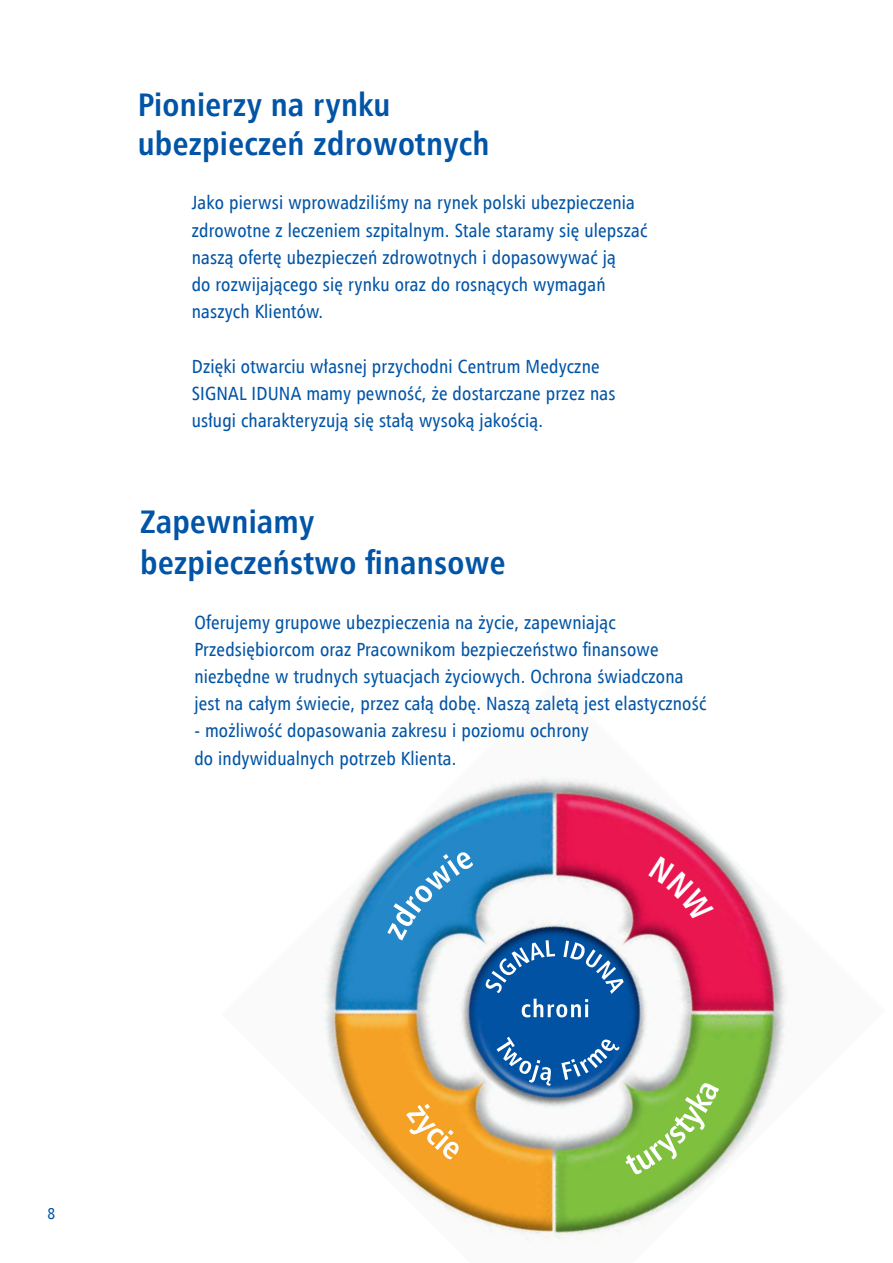
<style>
.page{position:relative;width:893px;height:1263px;background:#fff}
.page>*{position:absolute;margin:0;border:0;box-sizing:border-box;transform-origin:0 0}
.t1{font:700 32.7px/39.2px "Humnst 777 Cn EU";letter-spacing:.01em;color:#0154a6}
.t2{font:19.05px/27.3px "Humnst 777 Cn EU";letter-spacing:.01em;color:#0154a6}
.t3{font:15.75px "Humnst 777 Cn EU";color:#0154a6}
</style>
<div class="page">
<img style="left:323px;top:776px;width:464px;height:467px">
<svg style="left:387px;top:852px;width:86px;height:88px;background:#4497cb"></svg>
<svg style="left:406px;top:1037px;width:313px;height:137px"></svg>
<svg style="left:485px;top:940px;width:139px;height:77px;background:#2c6dae"></svg>
<div style="left:649px;top:856px;width:65px;height:66px;background:#ea164f"></div>
<h1 class="t1" style="left:138px;top:85px;width:353px">Pionierzy na rynku ubezpieczeń zdrowotnych</h1>
<p class="t2" style="left:192px;top:189px;width:457px">Jako pierwsi wprowadziliśmy na rynek polski ubezpieczenia zdrowotne z leczeniem szpitalnym. Stale staramy się ulepszać naszą ofertę ubezpieczeń zdrowotnych i dopasowywać ją<br>do rozwijającego się rynku oraz do rosnących wymagań naszych Klientów.</p>
<p class="t2" style="left:192px;top:352px;width:425px">Dzięki otwarciu własnej przychodni Centrum Medyczne<br>SIGNAL IDUNA mamy pewność, że dostarczane przez nas usługi charakteryzują się stałą wysoką jakością.</p>
<h1 class="t1" style="left:140px;top:501px;width:367px;line-height:41.4px">Zapewniamy bezpieczeństwo finansowe</h1>
<p class="t2" style="left:194px;top:608px;width:513px">Oferujemy grupowe ubezpieczenia na życie, zapewniając Przedsiębiorcom oraz Pracownikom bezpieczeństwo finansowe niezbędne w trudnych sytuacjach życiowych. Ochrona świadczona jest na całym świecie, przez całą dobę. Naszą zaletą jest elastyczność</p>
<p class="t2" style="left:194px;top:717px;width:396px">- możliwość dopasowania zakresu i poziomu ochrony do indywidualnych potrzeb Klienta.</p>
<p class="t3" style="left:48px;top:1203px;width:9px">8</p>
</div>
